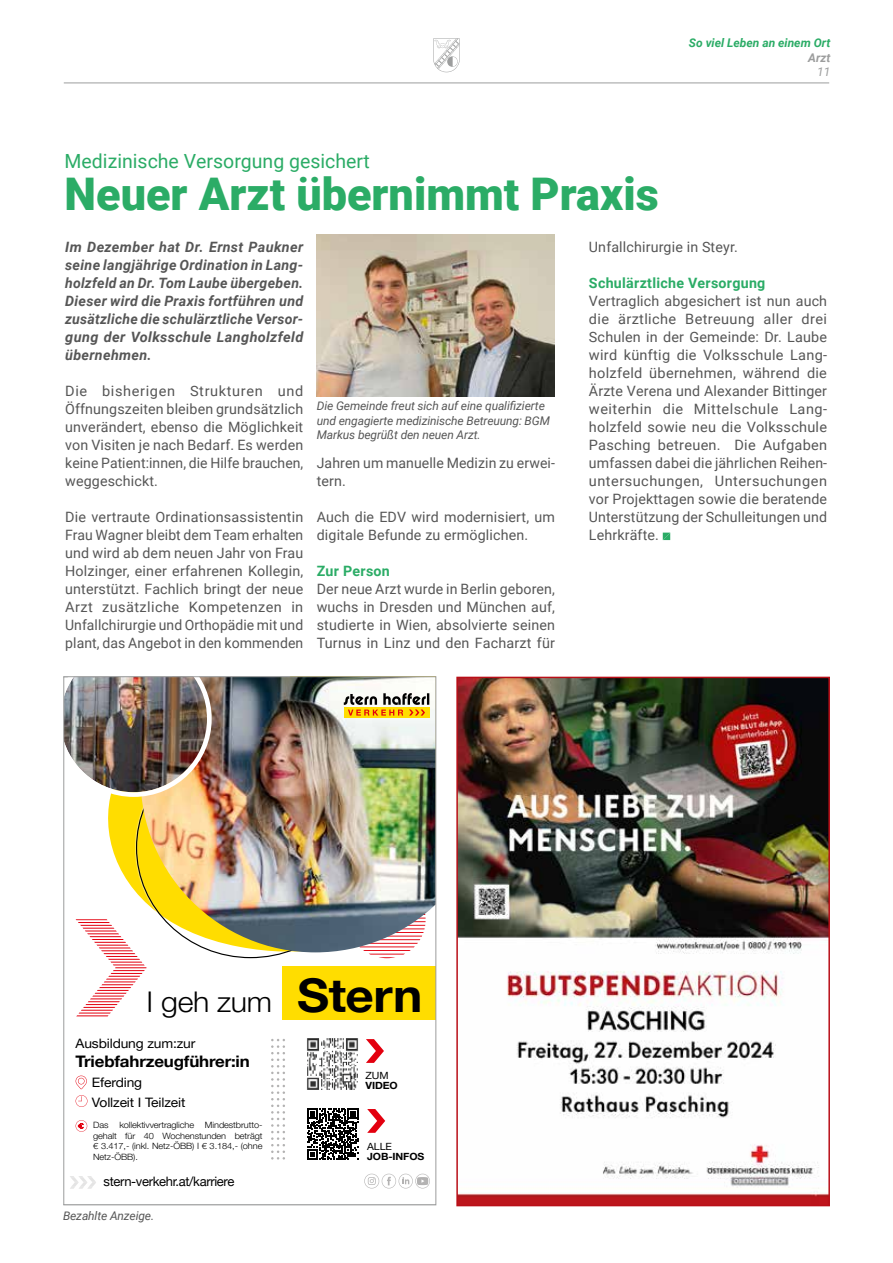
<style>
.page{position:relative;width:893px;height:1263px;background:#fff}
.page>*{position:absolute;margin:0;border:0;box-sizing:border-box;transform-origin:0 0}
.t1{font:700 46.5px "Helvetica Neue LT Pro";letter-spacing:-.01em;color:#000;scale:1.06 1}
.t2{font:900 45px "Roboto";color:#2bac66}
.t3{font:300 28.5px "Helvetica Neue LT Pro";letter-spacing:-.01em;color:#000;scale:1.06 1}
.t4{font:19.5px "Roboto";color:#2bac66}
.t5{font:700 15.9px "Helvetica Neue LT Pro";letter-spacing:-.01em;color:#000;scale:1.06 1}
.t6{font:14.25px/18px "Roboto";letter-spacing:.01em;color:#565656;text-align:justify}
.t7{font:italic 700 14.25px/18px "Roboto";letter-spacing:.025em;color:#565656;text-align:justify}
.t8{font:700 14.25px "Roboto";letter-spacing:.02em;color:#2bac66}
.t9{font:13.05px/19.6px "Helvetica Neue LT Pro";letter-spacing:-.01em;color:#000;scale:1.06 1}
.t10{font:13.05px "Helvetica Neue LT Pro";letter-spacing:-.01em;color:#000}
.t11{font:italic 12px/14.4px "Roboto";letter-spacing:-.01em;color:#565656}
.t12{font:italic 700 12px "Roboto";color:#2bac66}
.t13{font:italic 700 12px "Roboto";color:#9c9d9d}
.t14{font:italic 12px "Roboto";color:#9c9d9d}
.t15{font:700 9.9px "Helvetica Neue LT Pro";letter-spacing:-.01em;color:#000;scale:1.06 1}
.t16{font:9.9px "Helvetica Neue LT Pro";letter-spacing:-.01em;color:#000;scale:1.06 1}
.t17{font:300 8.7px/10.4px "Helvetica Neue LT Pro";letter-spacing:-.01em;color:#000;text-align:justify;scale:1.06 1}
</style>
<div class="page">
<img style="left:317px;top:235px;width:237px;height:161px">
<img style="left:459px;top:680px;width:368px;height:523px">
<div style="left:456px;top:677px;width:374px;height:529px;border:2px solid #b90f18"></div>
<svg style="left:663px;top:533px;width:7px;height:7px"></svg>
<svg style="left:108px;top:797px;width:297px;height:161px;fill:#fd0"></svg>
<div style="left:135px;top:736px;width:231px;height:223px;background:#fff;opacity:.75"></div>
<img style="left:140px;top:678px;width:294px;height:274px">
<div style="left:283px;top:966px;width:153px;height:54px;background:#fd0"></div>
<svg style="left:76px;top:919px;width:71px;height:97px"></svg>
<svg style="left:70px;top:1176px;width:26px;height:13px"></svg>
<svg style="left:271px;top:1039px;width:14px;height:120px"></svg>
<svg style="left:364px;top:1174px;width:66px;height:14px"></svg>
<svg style="left:367px;top:1109px;width:18px;height:24px"></svg>
<svg style="left:307px;top:1108px;width:51px;height:52px"></svg>
<svg style="left:366px;top:1039px;width:18px;height:24px"></svg>
<img style="left:307px;top:1038px;width:52px;height:52px">
<svg style="left:76px;top:1076px;width:11px;height:13px"></svg>
<img style="left:65px;top:678px;width:147px;height:119px">
<svg style="left:76px;top:1095px;width:11px;height:12px"></svg>
<svg style="left:76px;top:1120px;width:11px;height:12px"></svg>
<div style="left:344px;top:707px;width:85px;height:11px;background:#fd0"></div>
<svg style="left:344px;top:693px;width:85px;height:23px"></svg>
<hr style="left:64px;top:83px;width:765px;height:1px;background:#9c9d9d">
<svg style="left:433px;top:38px;width:27px;height:34px"></svg>
<p class="t12" style="left:689px;top:35px;width:143px">So viel Leben an einem Ort</p>
<p class="t13" style="left:808px;top:49px;width:24px">Arzt</p>
<p class="t14" style="left:817px;top:63px;width:15px">11</p>
<h3 class="t4" style="left:65px;top:148px;width:307px">Medizinische Versorgung gesichert</h3>
<h2 class="t2" style="left:65px;top:163px;width:596px">Neuer Arzt übernimmt Praxis</h2>
<p class="t7" style="left:65px;top:237px;width:240px">Im Dezember hat Dr. Ernst Paukner seine langjährige Ordination in Lang&shy;holzfeld an Dr. Tom Laube übergeben.<br>Dieser wird die Praxis fortführen und zusätzliche die schulärztliche Versor&shy;gung der Volksschule Langholzfeld übernehmen.</p>
<p class="t6" style="left:65px;top:381px;width:240px">Die bisherigen Strukturen und Öffnungszeiten bleiben grundsätzlich unverändert, ebenso die Möglichkeit von Visiten je nach Bedarf. Es werden keine Patient:innen, die Hilfe brauchen, weggeschickt.</p>
<p class="t6" style="left:65px;top:507px;width:240px">Die vertraute Ordinationsassistentin Frau Wagner bleibt dem Team erhalten und wird ab dem neuen Jahr von Frau Holzinger, einer erfahrenen Kollegin, unterstützt. Fachlich bringt der neue Arzt zusätzliche Kompetenzen in Unfallchirurgie und Orthopädie mit und plant, das Angebot in den kommenden</p>
<p class="t6" style="left:589px;top:237px;width:150px">Unfallchirurgie in Steyr.</p>
<p class="t8" style="left:589px;top:273px;width:178px">Schulärztliche Versorgung</p>
<p class="t6" style="left:589px;top:291px;width:240px">Vertraglich abgesichert ist nun auch die ärztliche Betreuung aller drei Schulen in der Gemeinde: Dr. Laube wird künftig die Volksschule Lang&shy;holzfeld übernehmen, während die Ärzte Verena und Alexander Bittinger weiterhin die Mittelschule Lang&shy;holzfeld sowie neu die Volksschule Pasching betreuen. Die Aufgaben umfassen dabei die jährlichen Reihen&shy;untersuchungen, Untersuchungen vor Projekttagen sowie die beratende Unterstützung der Schulleitungen und Lehrkräfte.</p>
<p class="t11" style="left:317px;top:398px;width:235px">Die Gemeinde freut sich auf eine qualifizierte und engagierte medizinische Betreuung: BGM<br>Markus begrüßt den neuen Arzt.</p>
<p class="t6" style="left:317px;top:453px;width:240px">Jahren um manuelle Medizin zu erwei&shy;tern.</p>
<p class="t6" style="left:317px;top:507px;width:240px">Auch die EDV wird modernisiert, um digitale Befunde zu ermöglichen.</p>
<p class="t8" style="left:317px;top:561px;width:75px">Zur Person</p>
<p class="t6" style="left:317px;top:579px;width:240px">Der neue Arzt wurde in Berlin geboren, wuchs in Dresden und München auf, studierte in Wien, absolvierte seinen Turnus in Linz und den Facharzt für</p>
<h3 class="t3" style="left:147px;top:984px;width:120px">I geh zum</h3>
<p class="t9" style="left:76px;top:1033px;width:115px">Ausbildung zum:zur</p>
<p class="t5" style="left:76px;top:1052px;width:166px">Triebfahrzeugführer:in</p>
<p class="t9" style="left:92px;top:1072px;width:90px">Eferding<br>Vollzeit I Teilzeit</p>
<p class="t17" style="left:93px;top:1120px;width:161px">Das kollektivvertragliche Mindestbrutto&shy;gehalt für 40 Wochenstunden beträgt € 3.417,- (inkl. Netz-ÖBB) I € 3.184,- (ohne Netz-ÖBB).</p>
<p class="t10" style="left:103px;top:1174px;width:132px">stern-verkehr.at/karriere</p>
<p class="t11" style="left:63px;top:1208px;width:93px">Bezahlte Anzeige.</p>
<h1 class="t1" style="left:297px;top:966px;width:120px">Stern</h1>
<p class="t16" style="left:366px;top:1069px;width:23px">ZUM</p>
<p class="t15" style="left:366px;top:1079px;width:32px">VIDEO</p>
<p class="t16" style="left:367px;top:1140px;width:25px">ALLE</p>
<p class="t15" style="left:367px;top:1150px;width:55px">JOB-INFOS</p>
</div>
